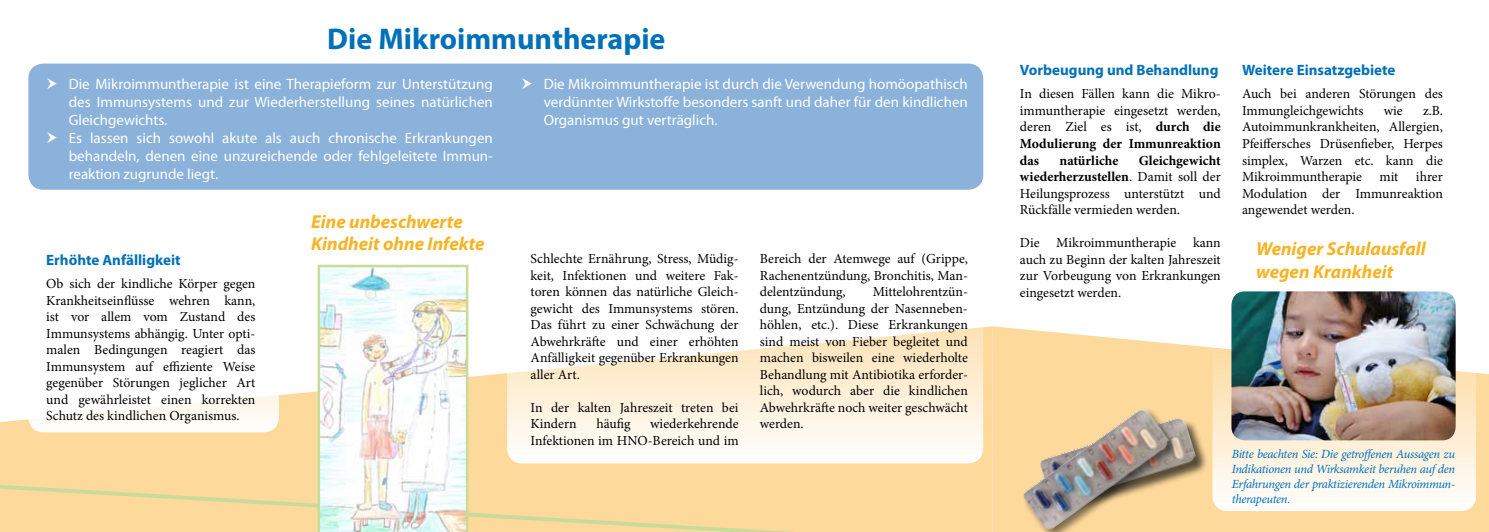
<style>
.page{position:relative;width:1489px;height:532px;background:#fff}
.page>*{position:absolute;margin:0;border:0;box-sizing:border-box;transform-origin:0 0}
.t1{font:700 30px "Myriad Pro";color:#0071b9}
.t2{font:italic 700 18.75px/22.5px "Myriad Pro";color:#f8b322}
.t3{font:15px/18px "Myriad Pro";color:#fff}
.t4{font:700 15px "Myriad Pro";color:#0071b9}
.t5{font:13.75px/16.5px "Minion Pro";color:#000;text-align:justify}
.t6{font:700 13.75px "Minion Pro";color:#000}
.t7{font:italic 12.5px/15px "Minion Pro";letter-spacing:-.03em;color:#0071b9;text-align:justify}
.s1{font-weight:700}
</style>
<div class="page">
<div style="left:28px;top:64px;width:955px;height:126px;background:#8ab2db;border-radius:15px"></div>
<svg style="left:0;top:326px;width:992px;height:154px;fill:#fdd99c"></svg>
<svg style="left:992px;top:326px;width:496px;height:205px;background:#fddda8"></svg>
<svg style="left:507px;top:284px;width:476px;height:179px"></svg>
<svg style="left:1212px;top:339px;width:263px;height:172px"></svg>
<div style="left:1041px;top:419px;width:167px;height:97px;background:#000;opacity:.65"></div>
<img style="left:1178px;top:416px;width:19px;height:88px">
<div style="left:1022px;top:407px;width:156px;height:124px;background:#000;opacity:.5"></div>
<img style="left:1020px;top:406px;width:151px;height:125px">
<div style="left:28px;top:284px;width:251px;height:148px;background:#fff;border-radius:15px"></div>
<svg style="left:0;top:480px;width:1065px;height:51px;background:#f6d69b"></svg>
<img style="left:1231px;top:291px;width:224px;height:149px">
<svg style="left:317px;top:264px;width:151px;height:267px"></svg>
<h1 class="t1" style="left:327px;top:19px;width:339px">Die Mikroimmuntherapie</h1>
<p class="t3" style="left:69px;top:74px;width:425px">Die Mikroimmuntherapie ist eine Therapieform zur Unterstützung des Immunsystems und zur Wiederherstellung seines natürlichen Gleichgewichts.<br>Es lassen sich sowohl akute als auch chronische Erkrankungen behandeln, denen eine unzureichende oder fehlgeleitete Immun&shy;reaktion zugrunde liegt.</p>
<p class="t3" style="left:543px;top:74px;width:425px;text-align:justify">Die Mikroimmuntherapie ist durch die Verwendung homöopathisch verdünnter Wirkstoffe besonders sanft und daher für den kindlichen Organismus gut verträglich.</p>
<p class="t4" style="left:46px;top:249px;width:136px">Erhöhte Anfälligkeit</p>
<p class="t5" style="left:46px;top:275px;width:211px">Ob sich der kindliche Körper gegen Krankheitseinflüsse wehren kann, ist vor allem vom Zustand des Immunsystems abhängig. Unter opti&shy;malen Bedingungen reagiert das Immunsystem auf effiziente Weise gegenüber Störungen jeglicher Art und gewährleistet einen korrekten Schutz des kindlichen Organismus.</p>
<h2 class="t2" style="left:311px;top:209px;width:175px">Eine unbeschwerte<br>Kindheit ohne Infekte</h2>
<p class="t5" style="left:530px;top:250px;width:209px">Schlechte Ernährung, Stress, Müdig&shy;keit, Infektionen und weitere Fak&shy;toren können das natürliche Gleich&shy;gewicht des Immunsystems stören.<br>Das führt zu einer Schwächung der Abwehrkräfte und einer erhöhten Anfälligkeit gegenüber Erkrankungen aller Art.</p>
<p class="t5" style="left:530px;top:399px;width:209px">In der kalten Jahreszeit treten bei<br>Kindern</p>
<p class="t5" style="left:530px;top:415px;width:209px;text-align:right">wiederkehrende<br>Infektionen im HNO-Bereich und im</p>
<p class="t5" style="left:596px;top:415px;width:36px">häufig</p>
<p class="t5" style="left:759px;top:250px;width:209px">Bereich der Atemwege auf (Grippe, Rachenentzündung, Bronchitis, Man&shy;delentzündung,</p>
<p class="t5" style="left:759px;top:283px;width:209px;text-indent:113px">Mittelohrentzün&shy;dung, Entzündung der Nasenneben&shy;höhlen, etc.). Diese Erkrankungen sind meist von Fieber begleitet und machen bisweilen eine wiederholte Behandlung mit Antibiotika erforder&shy;lich, wodurch aber die kindlichen Abwehrkräfte noch weiter geschwächt werden.</p>
<p class="t4" style="left:1019px;top:60px;width:200px">Vorbeugung und Behandlung</p>
<p class="t5" style="left:1019px;top:86px;width:202px">In diesen Fällen kann die Mikro&shy;immuntherapie eingesetzt werden, deren Ziel es ist, <span class="s1">durch die Modulierung der Immunreaktion das</span></p>
<p class="t5" style="left:1019px;top:152px;width:202px;text-indent:119px"><span class="s1">Gleichgewicht wiederherzustellen</span>. Damit soll der Heilungsprozess unterstützt und Rückfälle vermieden werden.</p>
<p class="t5" style="left:1019px;top:234px;width:202px">Die Mikroimmuntherapie kann auch zu Beginn der kalten Jahreszeit zur Vorbeugung von Erkrankungen eingesetzt werden.</p>
<p class="t6" style="left:1059px;top:150px;width:60px">natürliche</p>
<p class="t4" style="left:1241px;top:60px;width:155px">Weitere Einsatzgebiete</p>
<p class="t5" style="left:1241px;top:86px;width:202px">Auch bei anderen Störungen des<br>Immungleichgewichts</p>
<p class="t5" style="left:1241px;top:102px;width:202px;text-indent:181px">z.B.<br>Autoimmunkrankheiten, Allergien, Pfeiffersches Drüsenfieber, Herpes simplex, Warzen etc. kann die Mikroimmuntherapie</p>
<p class="t5" style="left:1383px;top:102px;width:20px">wie</p>
<p class="t5" style="left:1241px;top:168px;width:202px;text-indent:174px">ihrer Modulation der Immunreaktion angewendet werden.</p>
<p class="t5" style="left:1379px;top:168px;width:20px">mit</p>
<h2 class="t2" style="left:1256px;top:237px;width:171px">Weniger Schulausfall wegen Krankheit</h2>
<p class="t7" style="left:1231px;top:446px;width:225px">Bitte beachten Sie: Die getroffenen Aussagen zu Indikationen und Wirksamkeit beruhen auf den Erfahrungen der praktizierenden Mikroimmun&shy;therapeuten.</p>
</div>
